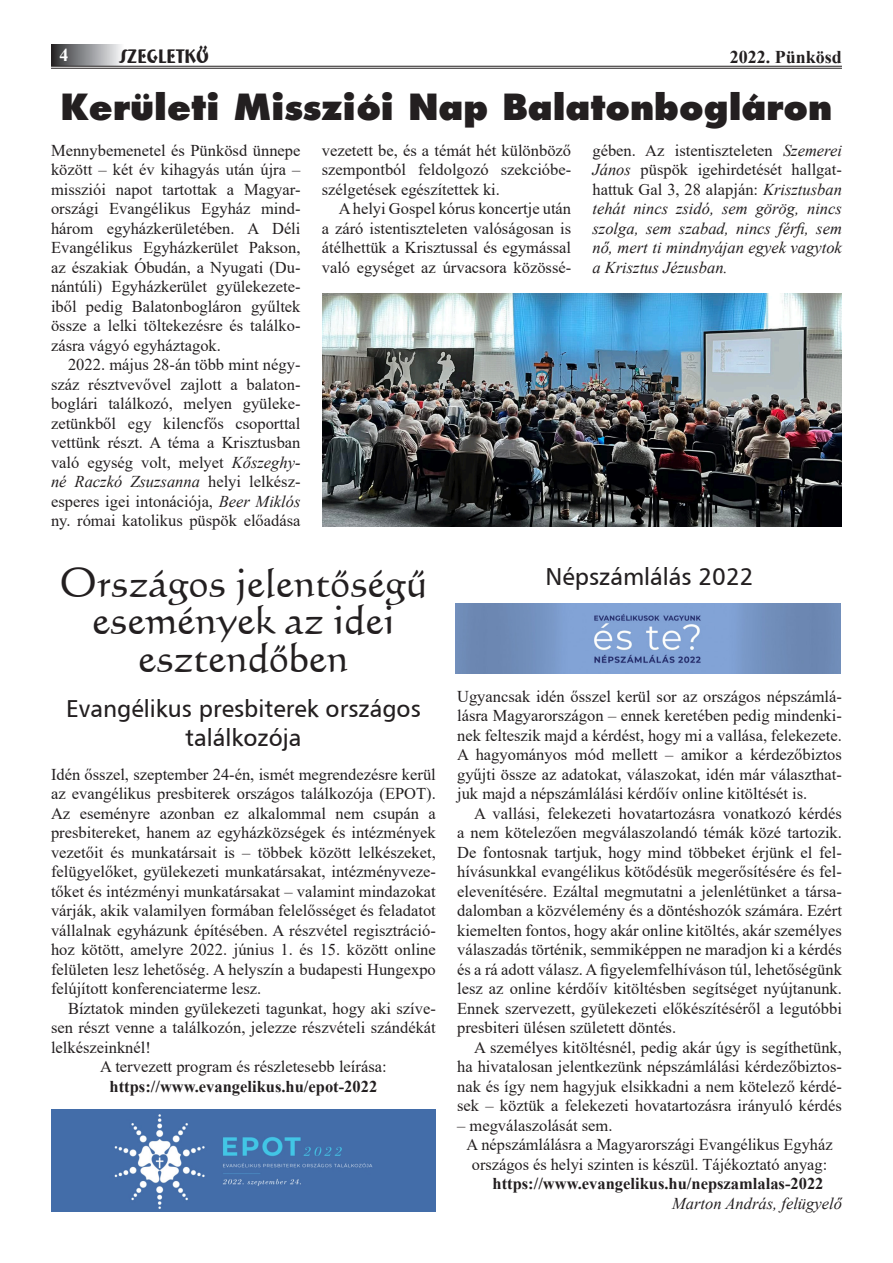
<style>
.page{position:relative;width:893px;height:1263px;background:#fff}
.page>*{position:absolute;margin:0;border:0;box-sizing:border-box;transform-origin:0 0}
.első_bekezdés{font:40.5px/37.5px "Calligraph 421 BT";color:#231f20;text-align:center}
.Cím{font:800 34.5px "H Futura";color:#231f20}
.Cím-2{font:24px/28.8px "H Humanist 777";color:#231f20;text-align:center}
.t1{font:700 19.8px "H Bremen";letter-spacing:.02em;color:#231f20;scale:.81 1}
.t2{font:700 18px "Times New Roman";color:#231f20}
.t3{font:700 18px "Times New Roman";color:#fff}
.első_bekezdés-2{font:16.5px/19.5px "Times New Roman";color:#231f20;text-align:justify}
.aláírás{font:italic 16.5px/19.5px "Times New Roman";color:#231f20;text-align:justify}
.t4{font:700 16.5px "Times New Roman";color:#231f20}
.s1{color:#fff}
.s2{font-style:italic}
.s3{font-style:normal}
.s4{font-weight:700}
</style>
<div class="page">
<img style="left:51px;top:1109px;width:385px;height:102px">
<img style="left:456px;top:604px;width:384px;height:70px">
<img style="left:322px;top:293px;width:520px;height:233px">
<div style="left:51px;top:45px;width:72px;height:21px;background:linear-gradient(to right,#2b2b2d,#f4f5f8)"></div>
<hr style="left:51px;top:66px;width:791px;height:1px;background:#231f20">
<hr style="left:51px;top:68px;width:791px;height:1px;background:#231f20">
<p class="t3" style="left:60px;top:42px;width:10px">4</p>
<p class="t1" style="left:120px;top:44px;width:111px">SZEGLETKO<span class="s1">’’</span></p>
<p class="t2" style="left:730px;top:44px;width:114px">2022. Pünkösd</p>
<p class="Cím" style="left:61px;top:86px;width:773px">Kerületi Missziói Nap Balatonbogláron</p>
<p class="első_bekezdés-2" style="left:51px;top:140px;width:251px">Mennybemenetel és Pünkösd ünnepe között – két év kihagyás után újra – missziói napot tartottak a Magyar&shy;országi Evangélikus Egyház mind&shy;három egyházkerületében. A Déli Evangélikus Egyházkerület Pakson, az északiak Óbudán, a Nyugati (Du&shy;nántúli) Egyházkerület gyülekezete&shy;iből pedig Balatonbogláron gyűltek össze a lelki töltekezésre és találko&shy;zásra vágyó egyháztagok.</p>
<p class="első_bekezdés-2" style="left:51px;top:354px;width:251px;text-indent:17px">2022. május 28-án több mint négy&shy;száz résztvevővel zajlott a balaton&shy;boglári találkozó, melyen gyüleke&shy;zetünkből egy kilencfős csoporttal vettünk részt. A téma a Krisztusban való egység volt, melyet <span class="s2">Kőszeghy&shy;né Raczkó Zsuzsanna</span> helyi lelkész&shy;esperes igei intonációja, <span class="s2">Beer Miklós </span>ny. római katolikus püspök előadása</p>
<p class="első_bekezdés-2" style="left:322px;top:140px;width:251px">vezetett be, és a témát hét különböző szempontból feldolgozó szekcióbe&shy;szélgetések egészítettek ki.</p>
<p class="első_bekezdés-2" style="left:322px;top:198px;width:251px;text-indent:17px">A helyi Gospel kórus koncertje után a záró istentiszteleten valóságosan is átélhettük a Krisztussal és egymással való egységet az úrvacsora közössé-</p>
<p class="aláírás" style="left:592px;top:140px;width:251px"><span class="s3">gében. Az istentiszteleten</span> Szemerei János <span class="s3">püspök igehirdetését hallgat&shy;hattuk Gal 3, 28 alapján:</span> Krisztusban tehát nincs zsidó, sem görög, nincs szolga, sem szabad, nincs férfi, sem nő, mert ti mindnyájan egyek vagytok a Krisztus Jézusban.</p>
<p class="első_bekezdés" style="left:60px;top:562px;width:369px">Országos jelentőségű események az idei esztendőben</p>
<p class="Cím-2" style="left:66px;top:694px;width:356px">Evangélikus presbiterek országos találkozója</p>
<p class="első_bekezdés-2" style="left:51px;top:764px;width:386px">Idén ősszel, szeptember 24-én, ismét megrendezésre kerül az evangélikus presbiterek országos találkozója (EPOT).<br>Az eseményre azonban ez alkalommal nem csupán a presbitereket, hanem az egyházközségek és intézmények vezetőit és munkatársait is – többek között lelkészeket, felügyelőket, gyülekezeti munkatársakat, intézményveze&shy;tőket és intézményi munkatársakat – valamint mindazokat várják, akik valamilyen formában felelősséget és feladatot vállalnak egyházunk építésében. A részvétel regisztráció&shy;hoz kötött, amelyre 2022. június 1. és 15. között online felületen lesz lehetőség. A helyszín a budapesti Hungexpo felújított konferenciaterme lesz.</p>
<p class="első_bekezdés-2" style="left:51px;top:998px;width:386px;text-indent:17px">Bíztatok minden gyülekezeti tagunkat, hogy aki szíve&shy;sen részt venne a találkozón, jelezze részvételi szándékát lelkészeinknél!</p>
<p class="első_bekezdés-2" style="left:100px;top:1056px;width:288px;text-align:center">A tervezett program és részletesebb leírása: <span class="s4">https://www.evangelikus.hu/epot-2022</span></p>
<p class="Cím-2" style="left:545px;top:561px;width:210px">Népszámlálás 2022</p>
<p class="első_bekezdés-2" style="left:457px;top:686px;width:386px">Ugyancsak idén ősszel kerül sor az országos népszámlá&shy;lásra Magyarországon – ennek keretében pedig mindenki&shy;nek felteszik majd a kérdést, hogy mi a vallása, felekezete.<br>A hagyományos mód mellett – amikor a kérdezőbiztos gyűjti össze az adatokat, válaszokat, idén már választhat&shy;juk majd a népszámlálási kérdőív online kitöltését is.</p>
<p class="első_bekezdés-2" style="left:457px;top:803px;width:386px;text-indent:17px">A vallási, felekezeti hovatartozásra vonatkozó kérdés a nem kötelezően megválaszolandó témák közé tartozik.<br>De fontosnak tartjuk, hogy mind többeket érjünk el fel&shy;hívásunkkal evangélikus kötődésük megerősítésére és fel&shy;elevenítésére. Ezáltal megmutatni a jelenlétünket a társa&shy;dalomban a közvélemény és a döntéshozók számára. Ezért kiemelten fontos, hogy akár online kitöltés, akár személyes válaszadás történik, semmiképpen ne maradjon ki a kérdés és a rá adott válasz. A figyelemfelhíváson túl, lehetőségünk lesz az online kérdőív kitöltésben segítséget nyújtanunk.<br>Ennek szervezett, gyülekezeti előkészítéséről a legutóbbi presbiteri ülésen született döntés.</p>
<p class="első_bekezdés-2" style="left:457px;top:1037px;width:386px;text-indent:17px">A személyes kitöltésnél, pedig akár úgy is segíthetünk, ha hivatalosan jelentkezünk népszámlálási kérdezőbiztos&shy;nak és így nem hagyjuk elsikkadni a nem kötelező kérdé&shy;sek – köztük a felekezeti hovatartozásra irányuló kérdés</p>
<p class="első_bekezdés-2" style="left:457px;top:1115px;width:157px">– megválaszolását sem.</p>
<p class="első_bekezdés-2" style="left:466px;top:1134px;width:368px;text-align:center">A népszámlálásra a Magyarországi Evangélikus Egyház országos és helyi szinten is készül. Tájékoztató anyag:</p>
<p class="t4" style="left:493px;top:1172px;width:332px">https://www.evangelikus.hu/nepszamlalas-2022</p>
<p class="aláírás" style="left:672px;top:1193px;width:171px">Marton András, felügyelő</p>
</div>
